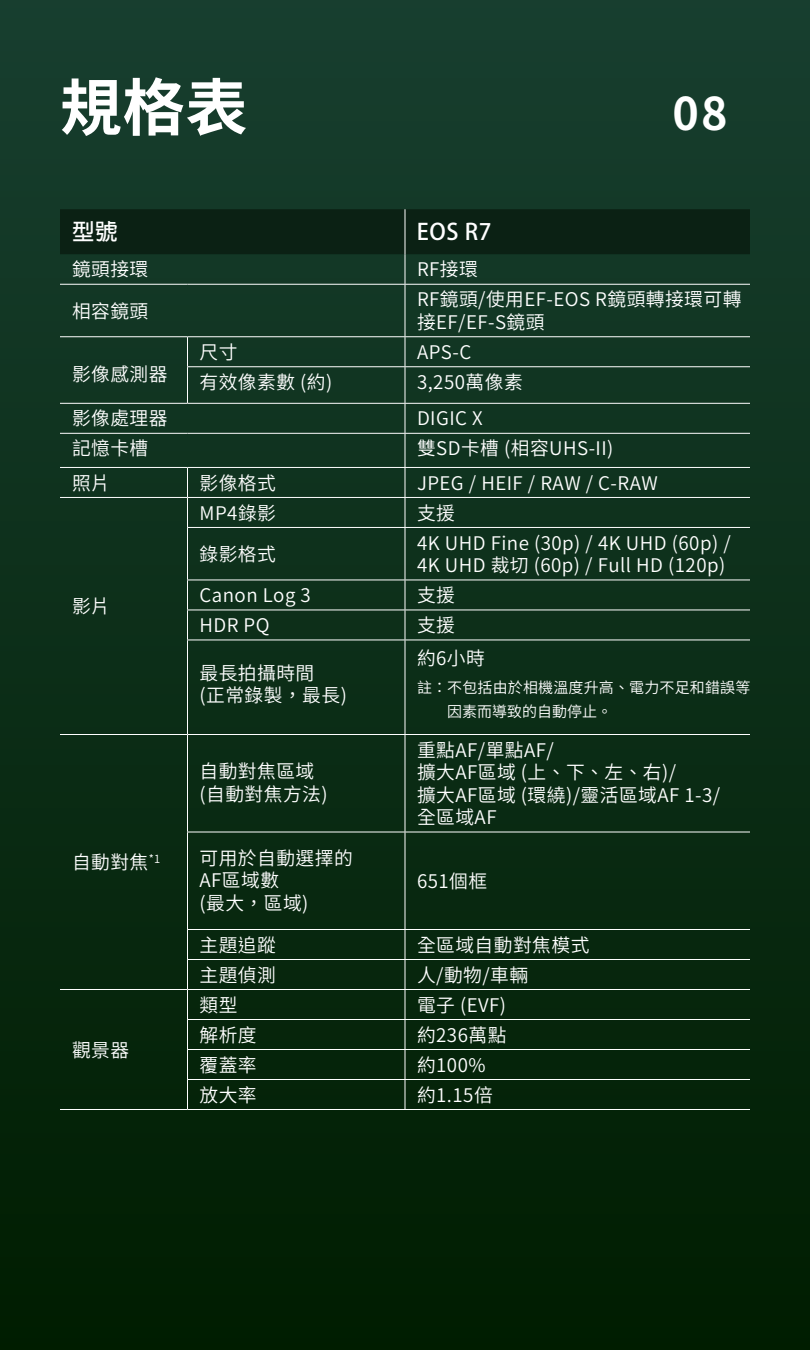
<style>
.page{position:relative;width:810px;height:1350px;background:#fff}
.page>*{position:absolute;margin:0;border:0;box-sizing:border-box;transform-origin:0 0}
.t1{font:700 62.18px "Source Han Sans TW";color:#fff}
.t2{font:700 45px "Source Han Sans TW";color:#fff}
.t3{font:700 22.5px "Adobe Fan Heiti Std";letter-spacing:.025em;color:#fff}
.t4{font:18.75px/22.5px "Source Han Sans TW";letter-spacing:.025em;color:#fff}
.t5{font:15px/24px "Source Han Sans TW";letter-spacing:.01em;color:#fff}
</style>
<div class="page">
<div style="left:0;top:0;width:810px;height:1350px;background:linear-gradient(to bottom,#183f30,#001d00)"></div>
<div style="left:60px;top:209px;width:690px;height:45px;background:#0b2114"></div>
<hr style="left:405px;top:209px;width:1px;height:45px;background:#fff">
<hr style="left:405px;top:254px;width:1px;height:30px;background:#fff">
<hr style="left:60px;top:284px;width:128px;height:1px;background:#fff">
<hr style="left:188px;top:284px;width:217px;height:1px;background:#fff">
<hr style="left:405px;top:284px;width:345px;height:1px;background:#fff">
<hr style="left:405px;top:285px;width:1px;height:51px;background:#fff">
<hr style="left:60px;top:336px;width:128px;height:1px;background:#fff">
<hr style="left:188px;top:336px;width:217px;height:1px;background:#fff">
<svg style="left:187px;top:337px;width:1px;height:29px"></svg>
<hr style="left:405px;top:336px;width:345px;height:1px;background:#fff">
<svg style="left:405px;top:337px;width:1px;height:29px"></svg>
<hr style="left:187px;top:366px;width:218px;height:1px;background:#fff">
<hr style="left:187px;top:367px;width:1px;height:36px;background:#fff">
<hr style="left:405px;top:366px;width:345px;height:1px;background:#fff">
<hr style="left:405px;top:367px;width:1px;height:36px;background:#fff">
<hr style="left:60px;top:403px;width:128px;height:1px;background:#fff">
<hr style="left:188px;top:403px;width:217px;height:1px;background:#fff">
<hr style="left:405px;top:403px;width:345px;height:1px;background:#fff">
<svg style="left:405px;top:404px;width:1px;height:29px"></svg>
<hr style="left:60px;top:433px;width:128px;height:1px;background:#fff">
<hr style="left:188px;top:433px;width:217px;height:1px;background:#fff">
<hr style="left:405px;top:433px;width:345px;height:1px;background:#fff">
<hr style="left:405px;top:434px;width:1px;height:33px;background:#fff">
<hr style="left:60px;top:467px;width:128px;height:1px;background:#fff">
<hr style="left:188px;top:467px;width:217px;height:1px;background:#fff">
<hr style="left:405px;top:467px;width:345px;height:1px;background:#fff">
<hr style="left:60px;top:497px;width:128px;height:1px;background:#fff">
<hr style="left:188px;top:497px;width:217px;height:1px;background:#fff">
<svg style="left:187px;top:468px;width:1px;height:59px"></svg>
<hr style="left:405px;top:497px;width:345px;height:1px;background:#fff">
<svg style="left:405px;top:468px;width:1px;height:59px"></svg>
<hr style="left:187px;top:527px;width:218px;height:1px;background:#fff">
<hr style="left:187px;top:528px;width:1px;height:52px;background:#fff">
<hr style="left:405px;top:527px;width:345px;height:1px;background:#fff">
<hr style="left:405px;top:528px;width:1px;height:52px;background:#fff">
<hr style="left:187px;top:580px;width:218px;height:1px;background:#fff">
<hr style="left:187px;top:580px;width:1px;height:30px;background:#fff">
<hr style="left:405px;top:580px;width:345px;height:1px;background:#fff">
<hr style="left:405px;top:580px;width:1px;height:30px;background:#fff">
<hr style="left:187px;top:610px;width:218px;height:1px;background:#fff">
<hr style="left:187px;top:610px;width:1px;height:30px;background:#fff">
<hr style="left:405px;top:610px;width:345px;height:1px;background:#fff">
<hr style="left:405px;top:610px;width:1px;height:30px;background:#fff">
<hr style="left:187px;top:640px;width:218px;height:1px;background:#fff">
<hr style="left:187px;top:640px;width:1px;height:94px;background:#fff">
<hr style="left:405px;top:640px;width:345px;height:1px;background:#fff">
<hr style="left:405px;top:640px;width:1px;height:94px;background:#fff">
<hr style="left:60px;top:734px;width:128px;height:1px;background:#fff">
<hr style="left:188px;top:734px;width:217px;height:1px;background:#fff">
<hr style="left:187px;top:735px;width:1px;height:97px;background:#fff">
<hr style="left:405px;top:734px;width:345px;height:1px;background:#fff">
<hr style="left:405px;top:735px;width:1px;height:97px;background:#fff">
<hr style="left:187px;top:832px;width:218px;height:1px;background:#fff">
<hr style="left:187px;top:832px;width:1px;height:97px;background:#fff">
<hr style="left:405px;top:832px;width:345px;height:1px;background:#fff">
<hr style="left:405px;top:832px;width:1px;height:97px;background:#fff">
<hr style="left:187px;top:929px;width:218px;height:1px;background:#fff">
<hr style="left:405px;top:929px;width:345px;height:1px;background:#fff">
<hr style="left:187px;top:959px;width:218px;height:1px;background:#fff">
<hr style="left:405px;top:959px;width:345px;height:1px;background:#fff">
<hr style="left:60px;top:989px;width:128px;height:1px;background:#fff">
<hr style="left:188px;top:989px;width:217px;height:1px;background:#fff">
<hr style="left:405px;top:989px;width:345px;height:1px;background:#fff">
<hr style="left:187px;top:1019px;width:218px;height:1px;background:#fff">
<hr style="left:405px;top:1019px;width:345px;height:1px;background:#fff">
<hr style="left:187px;top:1049px;width:218px;height:1px;background:#fff">
<hr style="left:405px;top:1049px;width:345px;height:1px;background:#fff">
<hr style="left:187px;top:1079px;width:218px;height:1px;background:#fff">
<svg style="left:187px;top:930px;width:1px;height:179px"></svg>
<hr style="left:405px;top:1079px;width:345px;height:1px;background:#fff">
<svg style="left:405px;top:930px;width:1px;height:179px"></svg>
<hr style="left:60px;top:1109px;width:128px;height:1px;background:#fff">
<hr style="left:188px;top:1109px;width:217px;height:1px;background:#fff">
<hr style="left:405px;top:1109px;width:345px;height:1px;background:#fff">
<h1 class="t1" style="left:60px;top:73px;width:189px">規格表</h1>
<h2 class="t2" style="left:673px;top:89px;width:57px">08</h2>
<p class="t3" style="left:72px;top:219px;width:47px">型號</p>
<p class="t3" style="left:417px;top:219px;width:76px">EOS R7</p>
<p class="t4" style="left:72px;top:259px;width:78px">鏡頭接環</p>
<p class="t4" style="left:417px;top:259px;width:62px">RF接環</p>
<p class="t4" style="left:72px;top:300px;width:78px">相容鏡頭</p>
<p class="t4" style="left:417px;top:289px;width:326px">RF鏡頭/使用EF-EOS R鏡頭轉接環可轉接EF/EF-S鏡頭</p>
<p class="t4" style="left:72px;top:364px;width:97px">影像感測器</p>
<p class="t4" style="left:200px;top:341px;width:39px">尺寸</p>
<p class="t4" style="left:417px;top:341px;width:56px">APS-C</p>
<p class="t4" style="left:200px;top:371px;width:134px">有效像素數 (約)</p>
<p class="t4" style="left:417px;top:371px;width:107px">3,250萬像素</p>
<p class="t4" style="left:72px;top:408px;width:97px">影像處理器</p>
<p class="t4" style="left:417px;top:408px;width:67px">DIGIC X</p>
<p class="t4" style="left:72px;top:438px;width:78px">記憶卡槽</p>
<p class="t4" style="left:417px;top:438px;width:198px">雙SD卡槽 (相容UHS-II)</p>
<p class="t4" style="left:72px;top:472px;width:39px">照片</p>
<p class="t4" style="left:200px;top:472px;width:78px">影像格式</p>
<p class="t4" style="left:417px;top:472px;width:242px">JPEG / HEIF / RAW / C-RAW</p>
<p class="t4" style="left:72px;top:596px;width:39px">影片</p>
<p class="t4" style="left:72px;top:851px;width:90px">自動對焦<sup>*1</sup></p>
<p class="t4" style="left:72px;top:1039px;width:59px">觀景器</p>
<p class="t4" style="left:200px;top:502px;width:78px">MP4錄影</p>
<p class="t4" style="left:417px;top:502px;width:39px">支援</p>
<p class="t4" style="left:200px;top:543px;width:78px">錄影格式</p>
<p class="t4" style="left:417px;top:532px;width:315px">4K UHD Fine (30p) / 4K UHD (60p) /<br>4K UHD 裁切 (60p) / Full HD (120p)</p>
<p class="t4" style="left:200px;top:584px;width:113px">Canon Log 3</p>
<p class="t4" style="left:417px;top:584px;width:39px">支援</p>
<p class="t4" style="left:200px;top:614px;width:72px">HDR PQ</p>
<p class="t4" style="left:417px;top:614px;width:39px">支援</p>
<p class="t4" style="left:200px;top:662px;width:149px">最長拍攝時間<br>(正常錄製，最長)</p>
<p class="t4" style="left:417px;top:647px;width:69px">約6小時</p>
<p class="t5" style="left:447px;top:676px;width:305px;text-indent:-30px">註：不包括由於相機溫度升高、電力不足和錯誤等因素而導致的自動停止。</p>
<p class="t4" style="left:200px;top:761px;width:130px">自動對焦區域<br>(自動對焦方法)</p>
<p class="t4" style="left:200px;top:847px;width:155px">可用於自動選擇的<br>AF區域數<br>(最大，區域)</p>
<p class="t4" style="left:417px;top:739px;width:305px">重點AF/單點AF/<br>擴大AF區域 (上、下、左、右)/<br>擴大AF區域 (環繞)/靈活區域AF 1-3/全區域AF</p>
<p class="t4" style="left:417px;top:870px;width:72px">651個框</p>
<p class="t4" style="left:200px;top:934px;width:78px">主題追蹤</p>
<p class="t4" style="left:417px;top:934px;width:174px">全區域自動對焦模式</p>
<p class="t4" style="left:200px;top:964px;width:78px">主題偵測</p>
<p class="t4" style="left:417px;top:964px;width:113px">人/動物/車輛</p>
<p class="t4" style="left:200px;top:994px;width:39px">類型</p>
<p class="t4" style="left:417px;top:994px;width:91px">電子 (EVF)</p>
<p class="t4" style="left:200px;top:1024px;width:59px">解析度</p>
<p class="t4" style="left:417px;top:1024px;width:91px">約236萬點</p>
<p class="t4" style="left:200px;top:1054px;width:59px">覆蓋率</p>
<p class="t4" style="left:417px;top:1054px;width:70px">約100%</p>
<p class="t4" style="left:200px;top:1084px;width:59px">放大率</p>
<p class="t4" style="left:417px;top:1084px;width:77px">約1.15倍</p>
</div>
